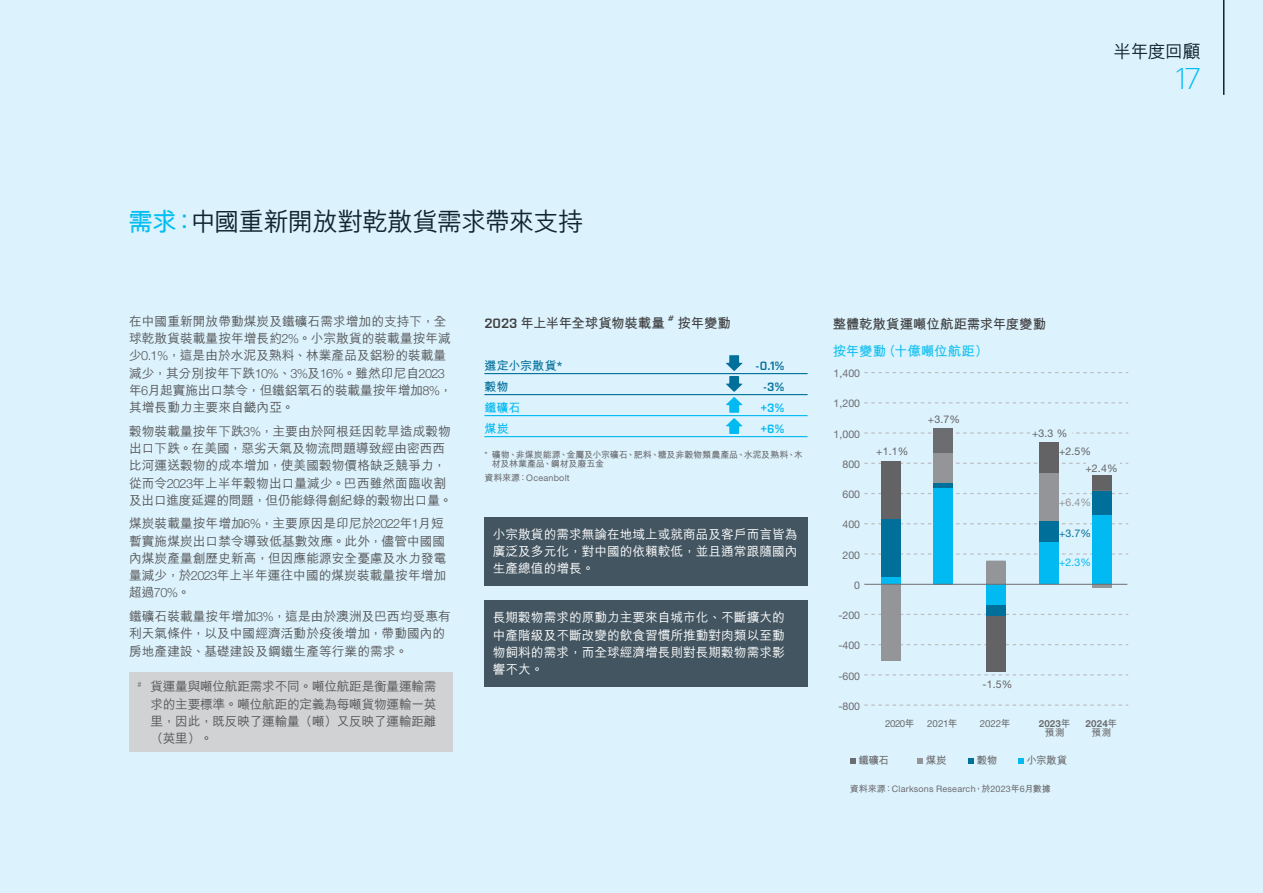
<style>
.page{position:relative;width:1263px;height:893px;background:#dcf2fc}
.page>*{position:absolute;margin:0;border:0;box-sizing:border-box;transform-origin:0 0}
.t1{font:300 30px "Purista";color:#01bdf2}
.t2{font:500 25.5px "M Hei HK";letter-spacing:-.04em;color:#112530}
.t3{font:500 18px "M Hei HK";letter-spacing:-.035em;color:#112530}
.t4{font:700 13.5px "M Hei HK";letter-spacing:-.015em;color:#3e3e3f}
.t5{font:700 13.5px "M Hei HK";letter-spacing:-.01em;color:#15c0f2}
.t6{font:500 12.75px/17.2px "M Hei HK";color:#57585a}
.t7{font:500 12.75px/17.2px "M Hei HK";letter-spacing:-.005em;color:#fff;text-align:justify}
.t8{font:700 12px "M Hei HK";letter-spacing:.005em;color:#006f9a}
.t9{font:600 12px "Purista";color:#006f9a}
.t10{font:600 12px "Purista";color:#00baf1}
.t11{font:700 12px "M Hei HK";color:#00baf1}
.t12{font:10.65px "Helvetica Neue LT Pro";color:#6c6d70}
.t13{font:10.65px/18.5px "Helvetica Neue LT Std";color:#636366}
.t14{font:10.65px "Helvetica Neue LT Std";color:#00baf1}
.t15{font:10.65px "Helvetica Neue LT Std";color:#939598}
.t16{font:10.65px "Helvetica Neue LT Std";color:#006f9a}
.t17{font:700 10.5px "M Hei HK";letter-spacing:-.035em;color:#6c6d70}
.t18{font:9.75px "Helvetica Neue LT Std";letter-spacing:-.015em;color:#6c6d70}
.t19{font:700 9.75px "Helvetica Neue LT Std";letter-spacing:.015em;color:#6c6d70}
.t20{font:700 9.75px "M Hei HK";color:#6c6d70}
.t21{font:700 9px/9px "M Hei HK";letter-spacing:-.015em;color:#6c6d70}
.t22{font:9px "Helvetica Neue LT Std";letter-spacing:.025em;color:#6c6d70}
.t23{font:600 7.8px "Purista";color:#3e3e3f}
.s1{font-weight:700;color:#01bdf2}
.s2{font-family:"Helvetica Neue LT Std";font-weight:300}
.s3{font-family:"Purista";font-weight:600}
.s4{font-family:"Helvetica Neue LT Std";font-weight:400}
.s5{font-family:"M Hei HK";font-weight:700}
.s6{font-family:"M Hei HK"}
</style>
<div class="page">
<div style="left:129px;top:672px;width:323px;height:80px;background:#d1d2d4"></div>
<hr style="left:484px;top:373px;width:323px;height:1px;background:#006f9a">
<hr style="left:484px;top:394px;width:323px;height:1px;background:#006f9a">
<hr style="left:484px;top:415px;width:323px;height:1px;background:#00baf1">
<hr style="left:484px;top:436px;width:323px;height:1px;background:#00baf1">
<svg style="left:726px;top:355px;width:16px;height:79px"></svg>
<svg style="left:864px;top:553px;width:264px;height:2px"></svg>
<svg style="left:864px;top:523px;width:264px;height:1px"></svg>
<svg style="left:864px;top:493px;width:264px;height:1px"></svg>
<svg style="left:864px;top:463px;width:264px;height:1px"></svg>
<svg style="left:864px;top:432px;width:264px;height:2px"></svg>
<svg style="left:864px;top:402px;width:264px;height:1px"></svg>
<svg style="left:864px;top:372px;width:264px;height:1px"></svg>
<div style="left:881px;top:461px;width:19px;height:58px;background:#636366"></div>
<div style="left:934px;top:428px;width:19px;height:26px;background:#6c6d70"></div>
<div style="left:1039px;top:442px;width:19px;height:31px;background:#636366"></div>
<div style="left:1092px;top:475px;width:19px;height:16px;background:#636366"></div>
<div style="left:934px;top:454px;width:19px;height:29px;background:#939598"></div>
<div style="left:987px;top:561px;width:19px;height:23px;background:#939598"></div>
<div style="left:1039px;top:473px;width:19px;height:49px;background:#939598"></div>
<div style="left:881px;top:519px;width:19px;height:58px;background:#006f9a"></div>
<div style="left:934px;top:483px;width:19px;height:6px;background:#006f9a"></div>
<div style="left:1039px;top:522px;width:19px;height:21px;background:#006f9a"></div>
<div style="left:1092px;top:491px;width:19px;height:24px;background:#006f9a"></div>
<div style="left:881px;top:577px;width:19px;height:7px;background:#00baf1"></div>
<div style="left:934px;top:489px;width:19px;height:95px;background:#00baf1"></div>
<div style="left:1039px;top:543px;width:19px;height:41px;background:#00baf1"></div>
<div style="left:1092px;top:515px;width:19px;height:69px;background:#00baf1"></div>
<div style="left:1086px;top:462px;width:33px;height:11px;background:#dcf2fc"></div>
<svg style="left:864px;top:704px;width:264px;height:2px"></svg>
<svg style="left:864px;top:674px;width:264px;height:1px"></svg>
<svg style="left:864px;top:644px;width:264px;height:1px"></svg>
<svg style="left:864px;top:614px;width:264px;height:1px"></svg>
<div style="left:881px;top:584px;width:19px;height:76px;background:#939598"></div>
<hr style="left:1092px;top:584px;width:19px;height:3px;background:#939598">
<div style="left:987px;top:616px;width:19px;height:56px;background:#636366"></div>
<div style="left:987px;top:604px;width:19px;height:12px;background:#006f9a"></div>
<div style="left:987px;top:584px;width:19px;height:20px;background:#00baf1"></div>
<hr style="left:864px;top:584px;width:263px;height:1px;background:#6c6d70">
<div style="left:1030px;top:425px;width:42px;height:15px;background:#dcf2fc"></div>
<svg style="left:850px;top:758px;width:6px;height:6px"></svg>
<svg style="left:918px;top:758px;width:5px;height:6px"></svg>
<svg style="left:969px;top:758px;width:5px;height:6px"></svg>
<svg style="left:1018px;top:758px;width:6px;height:6px"></svg>
<div style="left:484px;top:517px;width:323px;height:69px;background:#435561"></div>
<div style="left:484px;top:601px;width:323px;height:86px;background:#435561"></div>
<hr style="left:1223px;top:0;width:1px;height:95px;background:#112530">
<h3 class="t3" style="left:1113px;top:39px;width:89px">半年度回顧</h3>
<h1 class="t1" style="left:1176px;top:57px;width:26px">17</h1>
<h2 class="t2" style="left:128px;top:204px;width:457px"><span class="s1">需求：</span>中國重新開放對乾散貨需求帶來支持</h2>
<p class="t6" style="left:129px;top:312px;width:325px">在中國重新開放帶動煤炭及鐵礦石需求增加的支持下，全球乾散貨裝載量按年增長約<span class="s2">2%</span>。小宗散貨的裝載量按年減少<span class="s2">0.1%</span>，這是由於水泥及熟料、林業產品及鋁粉的裝載量減少，其分別按年下跌<span class="s2">10%</span>、<span class="s2">3%</span>及<span class="s2">16%</span>。雖然印尼自<span class="s2">2023</span>年<span class="s2">6</span>月起實施出口禁令，但鐵鋁氧石的裝載量按年增加<span class="s2">8%</span>，其增長動力主要來自畿內亞。</p>
<p class="t6" style="left:129px;top:421px;width:325px">穀物裝載量按年下跌<span class="s2">3%</span>，主要由於阿根廷因乾旱造成穀物出口下跌。在美國，惡劣天氣及物流問題導致經由密西西比河運送穀物的成本增加，使美國穀物價格缺乏競爭力，從而令<span class="s2">2023</span>年上半年穀物出口量減少。巴西雖然面臨收割及出口進度延遲的問題，但仍能錄得創紀錄的穀物出口量。</p>
<p class="t6" style="left:129px;top:514px;width:319px">煤炭裝載量按年增加<span class="s2">6%</span>，主要原因是印尼於<span class="s2">2022</span>年<span class="s2">1</span>月短暫實施煤炭出口禁令導致低基數效應。此外，儘管中國國內煤炭產量創歷史新高，但因應能源安全憂慮及水力發電量減少，於<span class="s2">2023</span>年上半年運往中國的煤炭裝載量按年增加超過<span class="s2">70%</span>。</p>
<p class="t6" style="left:129px;top:607px;width:323px">鐵礦石裝載量按年增加<span class="s2">3%</span>，這是由於澳洲及巴西均受惠有利天氣條件，以及中國經濟活動於疫後增加，帶動國內的房地產建設、基礎建設及鋼鐵生產等行業的需求。</p>
<p class="t6" style="left:150px;top:677px;width:288px;text-align:justify;text-indent:-13px"><sup>#</sup> 貨運量與噸位航距需求不同。噸位航距是衡量運輸需求的主要標準。噸位航距的定義為每噸貨物運輸一英里，因此，既反映了運輸量（噸）又反映了運輸距離（英里）。</p>
<p class="t4" style="left:484px;top:313px;width:182px"><span class="s3">2023</span> 年上半年全球貨物裝載量</p>
<p class="t23" style="left:668px;top:313px;width:7px">#</p>
<p class="t4" style="left:677px;top:313px;width:55px">按年變動</p>
<p class="t8" style="left:484px;top:357px;width:80px">選定小宗散貨<span class="s3">*</span></p>
<p class="t9" style="left:756px;top:357px;width:30px">-0.1%</p>
<p class="t8" style="left:484px;top:378px;width:26px">穀物</p>
<p class="t9" style="left:763px;top:378px;width:22px">-3%</p>
<p class="t11" style="left:484px;top:399px;width:38px">鐵礦石</p>
<p class="t10" style="left:761px;top:399px;width:25px">+3%</p>
<p class="t11" style="left:484px;top:420px;width:26px">煤炭</p>
<p class="t10" style="left:761px;top:420px;width:25px">+6%</p>
<p class="t21" style="left:492px;top:450px;width:312px;text-indent:-7px"><span class="s4">*</span> 礦物、非煤炭能源、金屬及小宗礦石、肥料、糖及非穀物類農產品、水泥及熟料、木材及林業產品、鋼材及廢五金</p>
<p class="t22" style="left:484px;top:472px;width:87px"><span class="s5">資料來源：</span>Oceanbolt</p>
<p class="t7" style="left:493px;top:524px;width:306px">小宗散貨的需求無論在地域上或就商品及客戶而言皆為廣泛及多元化，對中國的依賴較低，並且通常跟隨國內生產總值的增長。</p>
<p class="t7" style="left:493px;top:608px;width:293px">長期穀物需求的原動力主要來自城市化、不斷擴大的中產階級及不斷改變的飲食習慣所推動對肉類以至動物飼料的需求，而全球經濟增長則對長期穀物需求影響不大。</p>
<p class="t4" style="left:833px;top:314px;width:215px">整體乾散貨運噸位航距需求年度變動</p>
<p class="t5" style="left:833px;top:341px;width:157px">按年變動（十億噸位航距）</p>
<p class="t12" style="left:834px;top:367px;width:28px">1,400</p>
<p class="t12" style="left:834px;top:397px;width:28px">1,200</p>
<p class="t12" style="left:834px;top:427px;width:28px">1,000</p>
<p class="t12" style="left:842px;top:458px;width:19px">800</p>
<p class="t12" style="left:842px;top:488px;width:19px">600</p>
<p class="t12" style="left:842px;top:518px;width:19px">400</p>
<p class="t12" style="left:842px;top:548px;width:19px">200</p>
<p class="t12" style="left:854px;top:578px;width:7px">0</p>
<p class="t12" style="left:838px;top:609px;width:23px">-200</p>
<p class="t12" style="left:838px;top:639px;width:23px">-400</p>
<p class="t12" style="left:838px;top:669px;width:23px">-600</p>
<p class="t12" style="left:838px;top:699px;width:23px">-800</p>
<p class="t13" style="left:876px;top:442px;width:34px">+1.1%</p>
<p class="t13" style="left:928px;top:410px;width:34px">+3.7%</p>
<p class="t13" style="left:1059px;top:424px;width:34px;text-indent:-27px">+3.3 % +2.5%</p>
<p class="t13" style="left:1085px;top:459px;width:34px">+2.4%</p>
<p class="t15" style="left:1059px;top:495px;width:34px">+6.4%</p>
<p class="t16" style="left:1059px;top:527px;width:34px">+3.7%</p>
<p class="t14" style="left:1059px;top:556px;width:34px">+2.3%</p>
<p class="t13" style="left:982px;top:675px;width:31px">-1.5%</p>
<p class="t18" style="left:885px;top:718px;width:31px">2020<span class="s5">年</span></p>
<p class="t18" style="left:927px;top:718px;width:32px">2021<span class="s5">年</span></p>
<p class="t18" style="left:980px;top:718px;width:32px">2022<span class="s5">年</span></p>
<p class="t19" style="left:1086px;top:717px;width:33px">2024<span class="s6">年</span></p>
<p class="t20" style="left:1091px;top:726px;width:21px">預測</p>
<p class="t19" style="left:1039px;top:717px;width:33px">2023<span class="s6">年</span></p>
<p class="t20" style="left:1045px;top:726px;width:21px">預測</p>
<p class="t17" style="left:858px;top:753px;width:32px">鐵礦石</p>
<p class="t17" style="left:926px;top:753px;width:22px">煤炭</p>
<p class="t17" style="left:977px;top:753px;width:22px">穀物</p>
<p class="t17" style="left:1026px;top:753px;width:42px">小宗散貨</p>
<p class="t22" style="left:850px;top:783px;width:202px"><span class="s5">資料來源：</span>Clarksons Research<span class="s5">，於</span>2023<span class="s5">年</span>6<span class="s5">月數據</span></p>
</div>
